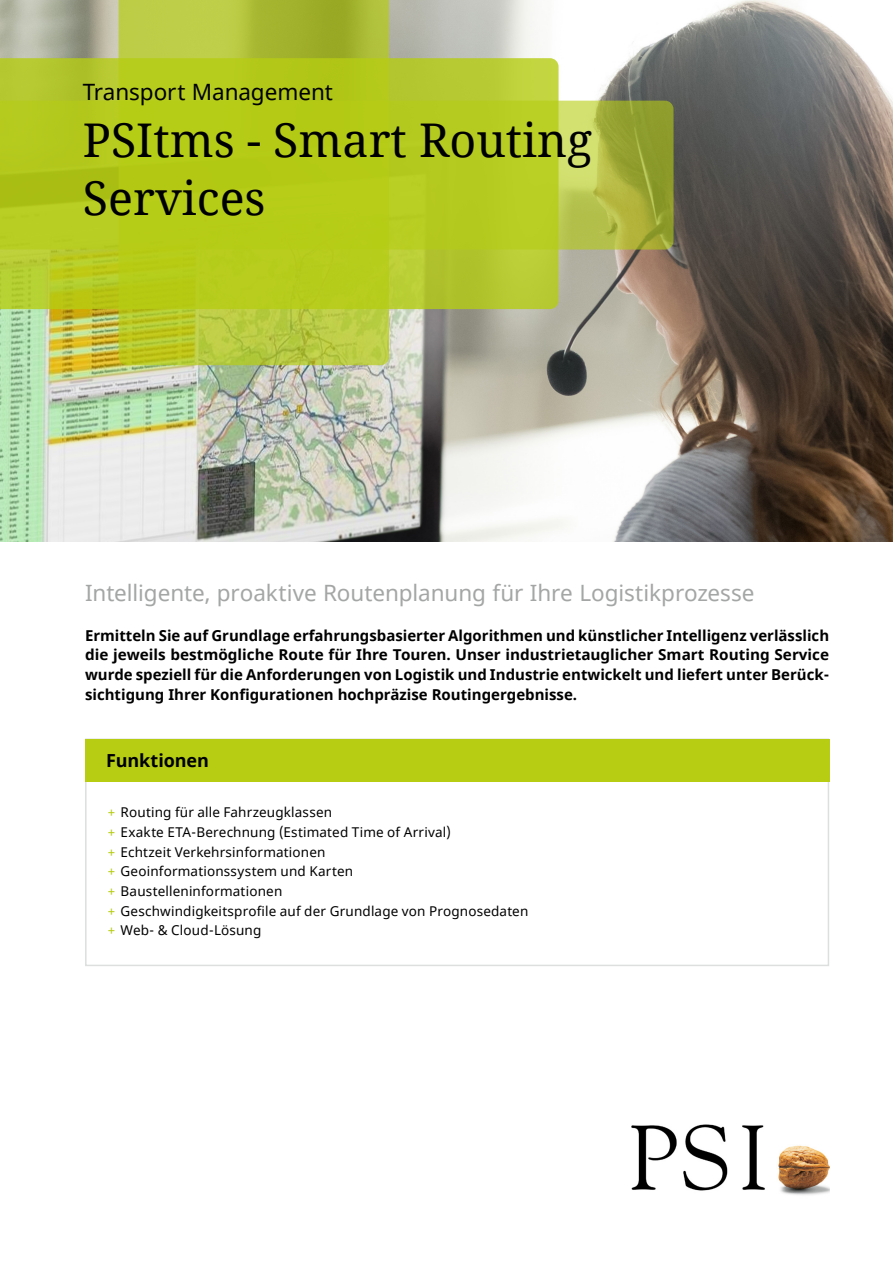
<style>
.page{position:relative;width:893px;height:1263px;background:#fff}
.page>*{position:absolute;margin:0;border:0;box-sizing:border-box;transform-origin:0 0}
.FL_Titel_Überschrift{font:46.5px/58.5px "Noto Serif";color:#000}
.BrFoFl_Unterzeile_einzeilig{font:22.5px "Noto Sans";letter-spacing:-.005em;color:#a4a5a5}
.Fl_Titel_Kopfzeile{font:22.5px "Noto Sans";letter-spacing:-.005em;color:#000}
.BrFoFl_Aufzählung___Box_Überschrift{font:700 18px "Noto Sans";letter-spacing:-.005em;color:#000}
.Fl_Teasertext{font:700 15px/19.6px "Noto Sans";color:#000;text-align:justify}
.BrFoFl_Aufzählung___Box_mit_Rahmen{font:13.5px "Noto Sans";letter-spacing:.015em;color:#000}
.s1{color:#b6cd13}
</style>
<div class="page">
<div style="left:85px;top:738px;width:744px;height:228px;border:2px solid #dddede"></div>
<img style="left:0;top:0;width:893px;height:542px">
<img style="left:632px;top:1124px;width:198px;height:71px">
<svg style="left:559px;top:101px;width:114px;height:149px"></svg>
<svg style="left:0;top:58px;width:559px;height:251px;fill:#b6ca23"></svg>
<svg style="left:119px;top:0;width:270px;height:365px;fill:#b6cc19"></svg>
<div style="left:85px;top:739px;width:744px;height:42px;background:#b6cd13"></div>
<p class="Fl_Titel_Kopfzeile" style="left:83px;top:76px;width:252px">Transport Management</p>
<p class="FL_Titel_Überschrift" style="left:83px;top:109px;width:511px">PSItms - Smart Routing<br>Services</p>
<p class="BrFoFl_Unterzeile_einzeilig" style="left:85px;top:578px;width:671px">Intelligente, proaktive Routenplanung für Ihre Logistikprozesse</p>
<p class="Fl_Teasertext" style="left:85px;top:626px;width:746px">Ermitteln Sie auf Grundlage erfahrungsbasierter Algorithmen und künstlicher Intelligenz verlässlich die jeweils bestmögliche Route für Ihre Touren. Unser industrietauglicher Smart Routing Service wurde speziell für die Anforderungen von Logistik und Industrie entwickelt und liefert unter Berück&shy;sichtigung Ihrer Konfigurationen hochpräzise Routingergebnisse.</p>
<p class="BrFoFl_Aufzählung___Box_Überschrift" style="left:106px;top:747px;width:104px">Funktionen</p>
<p class="BrFoFl_Aufzählung___Box_mit_Rahmen" style="left:108px;top:803px;width:226px"><span class="s1">+</span> Routing für alle Fahrzeugklassen</p>
<p class="BrFoFl_Aufzählung___Box_mit_Rahmen" style="left:108px;top:823px;width:345px"><span class="s1">+</span> Exakte ETA-Berechnung (Estimated Time of Arrival)</p>
<p class="BrFoFl_Aufzählung___Box_mit_Rahmen" style="left:108px;top:842px;width:219px"><span class="s1">+</span> Echtzeit Verkehrsinformationen</p>
<p class="BrFoFl_Aufzählung___Box_mit_Rahmen" style="left:108px;top:862px;width:247px"><span class="s1">+</span> Geoinformationssystem und Karten</p>
<p class="BrFoFl_Aufzählung___Box_mit_Rahmen" style="left:108px;top:882px;width:176px"><span class="s1">+</span> Baustelleninformationen</p>
<p class="BrFoFl_Aufzählung___Box_mit_Rahmen" style="left:108px;top:901px;width:422px"><span class="s1">+</span> Geschwindigkeitsprofile auf der Grundlage von Prognosedaten</p>
<p class="BrFoFl_Aufzählung___Box_mit_Rahmen" style="left:108px;top:921px;width:155px"><span class="s1">+</span> Web- &amp; Cloud-Lösung</p>
</div>
